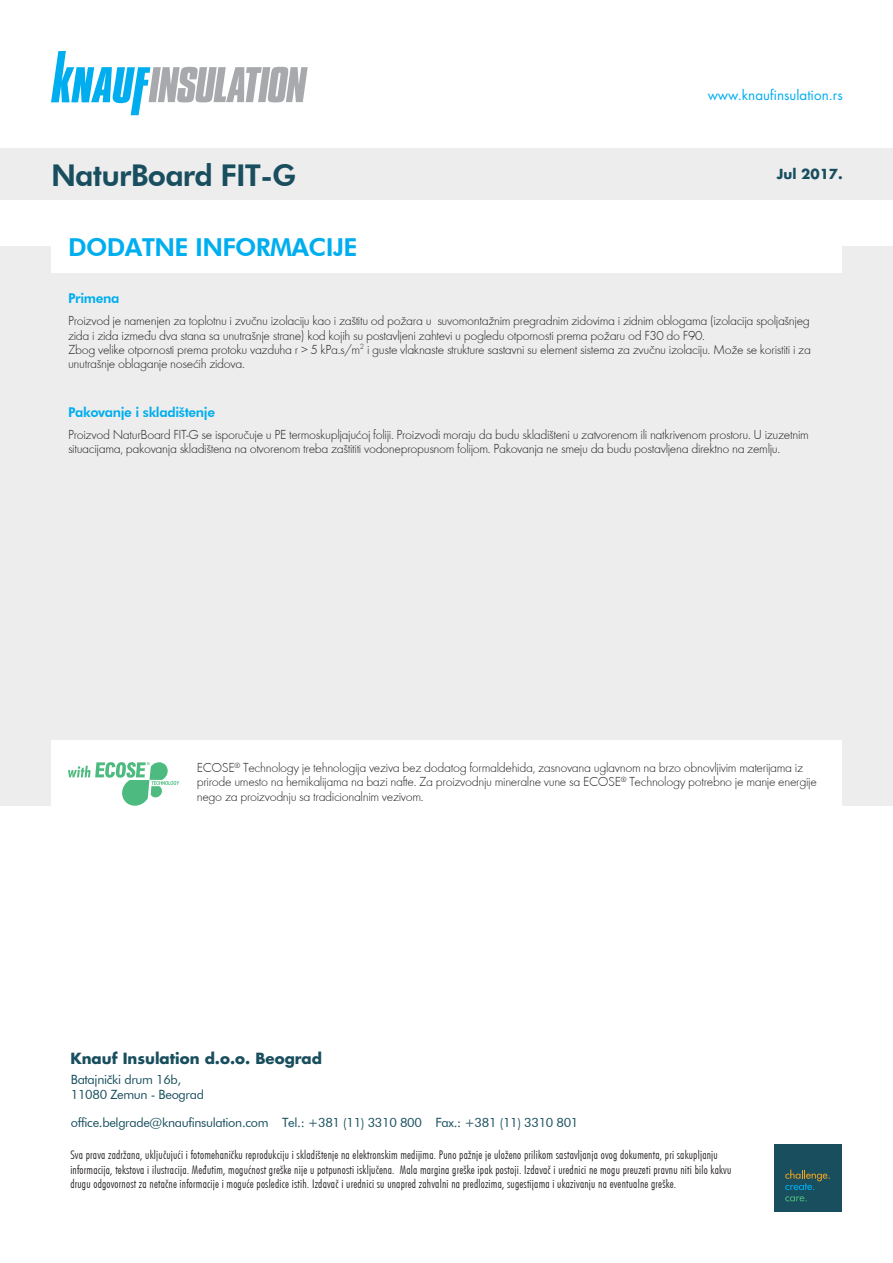
<style>
.page{position:relative;width:893px;height:1263px;background:#fff}
.page>*{position:absolute;margin:0;border:0;box-sizing:border-box;transform-origin:0 0}
.t1{font:800 30px "Futura BT";letter-spacing:-.025em;color:#184e5e}
.t2{font:800 24.75px "Futura BT";letter-spacing:-.025em;color:#00aeef}
.t3{font:700 15px "Futura Std";color:#184e5e}
.t4{font:13.5px/14.2px "Futura TEE Ligh";letter-spacing:-.025em;color:#231f20}
.t5{font:800 13.5px "Futura BT";letter-spacing:-.025em;color:#00aeef}
.t6{font:13.5px "Futura Std";color:#00aeef}
.t7{font:700 13.5px "Futura Std";color:#184e5e}
.t8{font:12.75px/14.4px "Futura BT";letter-spacing:-.025em;color:#184e5e}
.t9{font:12px/14.4px "Futura Light Cond";letter-spacing:.02em;color:#231f20}
</style>
<div class="page">
<div style="left:0;top:247px;width:893px;height:559px;background:#ededee"></div>
<svg style="left:51px;top:51px;width:257px;height:64px"></svg>
<div style="left:51px;top:221px;width:791px;height:51px;background:#fff"></div>
<div style="left:51px;top:740px;width:791px;height:123px;background:#fff"></div>
<div style="left:0;top:149px;width:893px;height:51px;background:#ededee"></div>
<div style="left:774px;top:1144px;width:68px;height:68px;background:#184e5e"></div>
<svg style="left:785px;top:1170px;width:45px;height:20px"></svg>
<svg style="left:785px;top:1196px;width:22px;height:5px"></svg>
<svg style="left:68px;top:762px;width:112px;height:44px"></svg>
<h1 class="t1" style="left:51px;top:157px;width:247px">NaturBoard FIT-G</h1>
<h2 class="t2" style="left:68px;top:232px;width:291px">DODATNE INFORMACIJE</h2>
<p class="t5" style="left:68px;top:290px;width:53px">Primena</p>
<p class="t6" style="left:708px;top:86px;width:137px">www.knaufinsulation.rs</p>
<p class="t7" style="left:777px;top:165px;width:67px">Jul 2017.</p>
<p class="t4" style="left:68px;top:314px;width:744px">Proizvod je namenjen za toplotnu i zvučnu izolaciju kao i zaštitu od požara u suvomontažnim pregradnim zidovima i zidnim oblogama (izolacija spoljašnjeg zida i zida između dva stana sa unutrašnje strane) kod kojih su postavljeni zahtevi u pogledu otpornosti prema požaru od F30 do F90.<br>Zbog velike otpornosti prema protoku vazduha r &gt; 5 kPa.s/m<sup>2</sup> i guste vlaknaste strukture sastavni su element sistema za zvučnu izolaciju. Može se koristiti i za unutrašnje oblaganje nosećih zidova.</p>
<p class="t5" style="left:68px;top:404px;width:149px">Pakovanje i skladištenje</p>
<p class="t4" style="left:68px;top:428px;width:742px">Proizvod NaturBoard FIT-G se isporučuje u PE termoskupljajućoj foliji. Proizvodi moraju da budu skladišteni u zatvorenom ili natkrivenom prostoru. U izuzetnim situacijama, pakovanja skladištena na otvorenom treba zaštititi vodonepropusnom folijom. Pakovanja ne smeju da budu postavljena direktno na zemlju.</p>
<p class="t4" style="left:197px;top:760px;width:622px">ECOSE<sup>®</sup> Technology je tehnologija veziva bez dodatog formaldehida, zasnovana uglavnom na brzo obnovljivim materijama iz prirode umesto na hemikalijama na bazi nafte. Za proizvodnju mineralne vune sa ECOSE<sup>®</sup> Technology potrebno je manje energije nego za proizvodnju sa tradicionalnim vezivom.</p>
<p class="t3" style="left:70px;top:1048px;width:253px">Knauf Insulation d.o.o. Beograd</p>
<p class="t8" style="left:71px;top:1072px;width:135px">Batajnički drum 16b,<br>11080 Zemun - Beograd</p>
<p class="t8" style="left:71px;top:1115px;width:509px">office.belgrade@knaufinsulation.com Tel.: +381 (11) 3310 800 Fax.: +381 (11) 3310 801</p>
<p class="t9" style="left:70px;top:1148px;width:662px">Sva prava zadržana, uključujući i fotomehaničku reprodukciju i skladištenje na elektronskim medijima. Puno pažnje je uloženo prilikom sastavljanja ovog dokumenta, pri sakupljanju informacija, tekstova i ilustracija. Međutim, mogućnost greške nije u potpunosti isključena. Mala margina greške ipak postoji. Izdavač i urednici ne mogu preuzeti pravnu niti bilo kakvu drugu odgovornost za netačne informacije i moguće posledice istih. Izdavač i urednici su unapred zahvalni na predlozima, sugestijama i ukazivanju na eventualne greške.</p>
</div>
